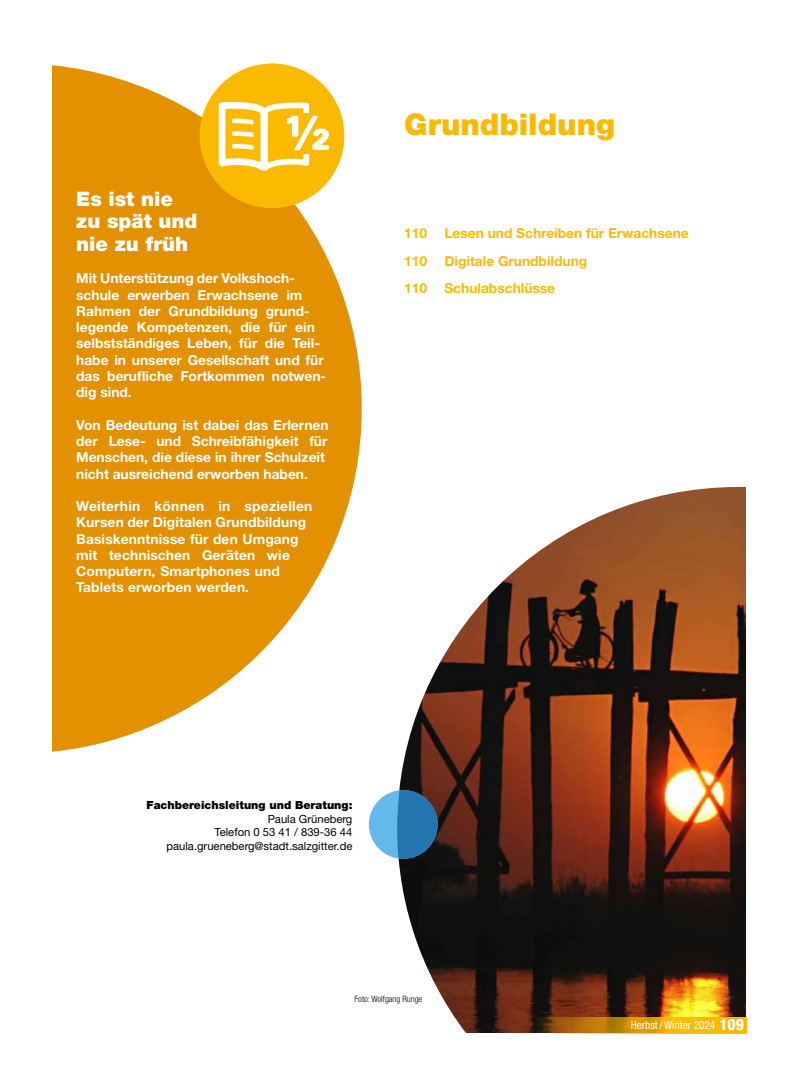
<style>
.page{position:relative;width:798px;height:1081px;background:#fff}
.page>*{position:absolute;margin:0;border:0;box-sizing:border-box;transform-origin:0 0}
.t1{font:900 30px "Helvetica Neue LT Std";color:#fbba00}
.t2{font:900 20px/22.5px "Helvetica Neue LT Std";color:#fff}
.t3{font:700 13.75px/16.2px "Helvetica Neue LT Std";color:#fff}
.t4{font:700 13.75px/27.5px "Helvetica Neue LT Std";color:#fbba00}
.t5{font:11.25px/13.8px "Helvetica Neue LT Std";color:#000;text-align:right}
.t6{font:900 11.25px "Helvetica Neue LT Std";color:#000}
.t7{font:condensed 11.25px "Helvetica Neue LT Std";color:#fff}
.t8{font:300 condensed 8.75px "Helvetica Neue LT Std";color:#000}
.s1{font-weight:800;font-size:15.62px}
</style>
<div class="page">
<img style="left:398px;top:487px;width:348px;height:546px">
<div style="left:369px;top:790px;width:68px;height:69px;background:#63b9e9;border-radius:50%"></div>
<svg style="left:397px;top:790px;width:40px;height:69px;background:#286696"></svg>
<svg style="left:533px;top:1017px;width:213px;height:16px;background:#ca8d06"></svg>
<svg style="left:52px;top:65px;width:309px;height:687px;fill:#e39100"></svg>
<div style="left:199px;top:63px;width:145px;height:145px;background:#fbba00;border-radius:50%"></div>
<svg style="left:218px;top:102px;width:111px;height:68px"></svg>
<h2 class="t2" style="left:76px;top:189px;width:123px">Es ist nie zu spät und nie zu früh</h2>
<p class="t3" style="left:76px;top:272px;width:251px">Mit Unterstützung der Volkshoch&shy;schule erwerben Erwachsene im<br>Rahmen der Grundbildung grund&shy;legende Kompetenzen, die für ein selbstständiges Leben, für die Teil&shy;habe in unserer Gesellschaft und für das berufliche Fortkommen notwen&shy;dig sind.</p>
<p class="t3" style="left:76px;top:418px;width:254px">Von Bedeutung ist dabei das Erlernen der Lese- und Schreibfähigkeit für Menschen, die diese in ihrer Schulzeit nicht ausreichend erworben haben.</p>
<p class="t3" style="left:76px;top:499px;width:237px">Weiterhin können in speziellen<br>Kursen der Digitalen Grundbildung<br>Basiskenntnisse für den Umgang mit technischen Geräten wie<br>Computern, Smartphones und<br>Tablets erworben werden.</p>
<h1 class="t1" style="left:404px;top:113px;width:212px">Grundbildung</h1>
<p class="t4" style="left:404px;top:221px;width:286px">110 Lesen und Schreiben für Erwachsene<br>110 Digitale Grundbildung<br>110 Schulabschlüsse</p>
<p class="t6" style="left:146px;top:801px;width:207px">Fachbereichsleitung und Beratung:</p>
<p class="t5" style="left:166px;top:813px;width:187px">Paula Grüneberg<br>Telefon 0 53 41 / 839-36 44 paula.grueneberg@stadt.salzgitter.de</p>
<p class="t8" style="left:354px;top:995px;width:69px">Foto: Wolfgang Runge</p>
<p class="t7" style="left:630px;top:1018px;width:115px">Herbst / Winter 2024 <span class="s1">109</span></p>
</div>
